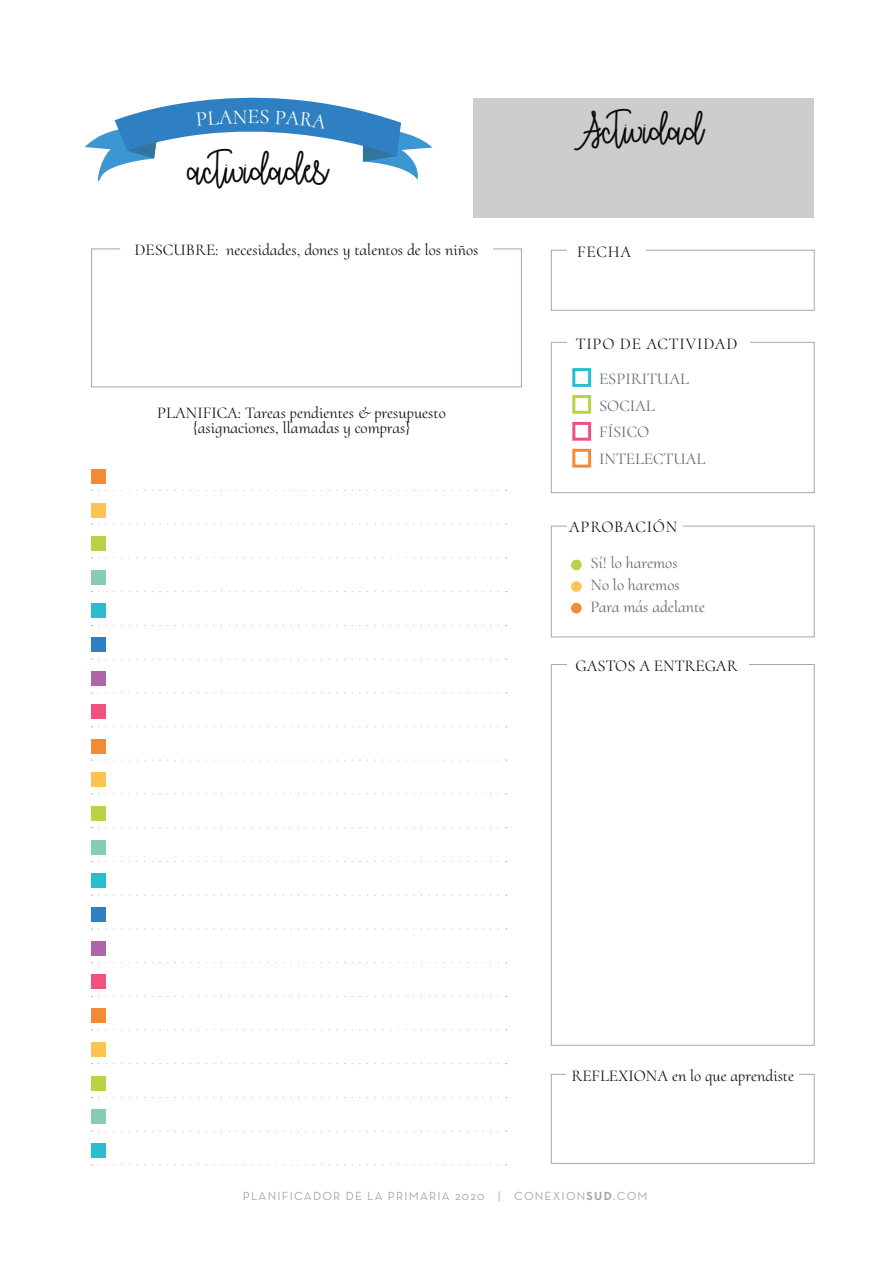
<style>
.page{position:relative;width:893px;height:1263px;background:#fff}
.page>*{position:absolute;margin:0;border:0;box-sizing:border-box;transform-origin:0 0}
.t1{font:31.5px "Autumn Moon";color:#0c090e}
.t2{font:21.15px "Cormorant Upright";color:#fff}
.t3{font:16.5px/15px "Cormorant Upright";color:#0c090e;text-align:center}
.t4{font:16.5px/27px "Cormorant Upright";color:#5c656f}
.t5{font:16.5px "Cormorant Upright";letter-spacing:.05em;color:#0c090e}
.t6{font:12px "Neutra Text";letter-spacing:.1em;color:#9faaa6}
.s1{font-weight:700}
</style>
<div class="page">
<div style="left:551px;top:250px;width:264px;height:61px;border:1px solid #9faaa6"></div>
<div style="left:567px;top:233px;width:78px;height:36px;background:#fff"></div>
<div style="left:474px;top:98px;width:340px;height:119px;background:#cdcdcc"></div>
<div style="left:551px;top:342px;width:264px;height:151px;border:1px solid #9faaa6"></div>
<div style="left:567px;top:325px;width:182px;height:36px;background:#fff"></div>
<div style="left:551px;top:526px;width:264px;height:111px;border:1px solid #9faaa6"></div>
<div style="left:567px;top:509px;width:116px;height:35px;background:#fff"></div>
<div style="left:571px;top:560px;width:11px;height:10px;background:#b6d446;border-radius:50%"></div>
<div style="left:571px;top:603px;width:11px;height:10px;background:#f58a35;border-radius:50%"></div>
<div style="left:571px;top:581px;width:11px;height:11px;background:#fec350;border-radius:50%"></div>
<svg style="left:91px;top:490px;width:407px;height:1px"></svg>
<div style="left:91px;top:469px;width:14px;height:14px;background:#f58a35"></div>
<svg style="left:91px;top:524px;width:400px;height:1px"></svg>
<div style="left:91px;top:503px;width:14px;height:14px;background:#fec350"></div>
<svg style="left:91px;top:557px;width:400px;height:1px"></svg>
<div style="left:91px;top:537px;width:14px;height:14px;background:#b6d446"></div>
<svg style="left:91px;top:591px;width:407px;height:1px"></svg>
<div style="left:91px;top:570px;width:14px;height:14px;background:#87cdb2"></div>
<svg style="left:91px;top:625px;width:407px;height:1px"></svg>
<div style="left:91px;top:604px;width:14px;height:14px;background:#28becd"></div>
<svg style="left:91px;top:659px;width:407px;height:1px"></svg>
<div style="left:91px;top:638px;width:14px;height:14px;background:#2f80c3"></div>
<svg style="left:91px;top:693px;width:400px;height:1px"></svg>
<div style="left:91px;top:671px;width:14px;height:14px;background:#b064a9"></div>
<svg style="left:91px;top:726px;width:407px;height:1px"></svg>
<div style="left:91px;top:705px;width:14px;height:14px;background:#f0527d"></div>
<svg style="left:91px;top:760px;width:400px;height:1px"></svg>
<div style="left:91px;top:739px;width:14px;height:14px;background:#f58a35"></div>
<svg style="left:91px;top:793px;width:400px;height:1px"></svg>
<div style="left:91px;top:773px;width:14px;height:14px;background:#fec350"></div>
<svg style="left:91px;top:827px;width:407px;height:1px"></svg>
<div style="left:91px;top:806px;width:14px;height:14px;background:#b6d446"></div>
<svg style="left:91px;top:861px;width:407px;height:1px"></svg>
<div style="left:91px;top:840px;width:14px;height:14px;background:#87cdb2"></div>
<svg style="left:91px;top:895px;width:407px;height:1px"></svg>
<div style="left:91px;top:874px;width:14px;height:14px;background:#28becd"></div>
<svg style="left:91px;top:929px;width:400px;height:1px"></svg>
<div style="left:91px;top:907px;width:14px;height:14px;background:#2f80c3"></div>
<svg style="left:91px;top:962px;width:407px;height:1px"></svg>
<div style="left:91px;top:941px;width:14px;height:14px;background:#b064a9"></div>
<svg style="left:91px;top:996px;width:407px;height:1px"></svg>
<div style="left:91px;top:975px;width:14px;height:14px;background:#f0527d"></div>
<svg style="left:91px;top:1029px;width:400px;height:1px"></svg>
<div style="left:91px;top:1009px;width:14px;height:14px;background:#f58a35"></div>
<svg style="left:91px;top:1063px;width:407px;height:1px"></svg>
<div style="left:91px;top:1042px;width:14px;height:14px;background:#fec350"></div>
<svg style="left:91px;top:1097px;width:407px;height:1px"></svg>
<div style="left:91px;top:1076px;width:14px;height:14px;background:#b6d446"></div>
<svg style="left:91px;top:1131px;width:407px;height:1px"></svg>
<div style="left:91px;top:1110px;width:14px;height:14px;background:#87cdb2"></div>
<svg style="left:91px;top:1164px;width:400px;height:1px"></svg>
<div style="left:91px;top:1143px;width:14px;height:14px;background:#28becd"></div>
<svg style="left:572px;top:368px;width:19px;height:19px"></svg>
<svg style="left:572px;top:395px;width:19px;height:19px"></svg>
<svg style="left:572px;top:422px;width:19px;height:19px"></svg>
<svg style="left:572px;top:449px;width:19px;height:19px"></svg>
<div style="left:91px;top:248px;width:431px;height:139px;border:1px solid #9faaa6"></div>
<div style="left:120px;top:232px;width:373px;height:35px;background:#fff"></div>
<div style="left:551px;top:664px;width:264px;height:382px;border:1px solid #9faaa6"></div>
<div style="left:567px;top:648px;width:181px;height:35px;background:#fff"></div>
<div style="left:551px;top:1074px;width:264px;height:90px;border:1px solid #9faaa6"></div>
<div style="left:566px;top:1057px;width:233px;height:36px;background:#fff"></div>
<svg style="left:85px;top:97px;width:347px;height:85px"></svg>
<p class="t2" style="left:247px;top:104px;width:13px">E</p>
<h1 class="t1" style="left:188px;top:150px;width:142px">actividades</h1>
<p class="t3" style="left:135px;top:242px;width:345px">DESCUBRE: necesidades, dones y talentos de los niños</p>
<p class="t3" style="left:157px;top:405px;width:290px">PLANIFICA: Tareas pendientes &amp; presupuesto {asignaciones, llamadas y compras}</p>
<h1 class="t1" style="left:574px;top:111px;width:131px">Actividad</h1>
<p class="t3" style="left:577px;top:244px;width:56px">FECHA</p>
<p class="t5" style="left:576px;top:334px;width:163px">TIPO DE ACTIVIDAD</p>
<p class="t4" style="left:599px;top:365px;width:108px">ESPIRITUAL<br>SOCIAL<br>FÍSICO<br>INTELECTUAL</p>
<p class="t5" style="left:569px;top:517px;width:110px">APROBACIÓN</p>
<p class="t4" style="left:590px;top:552px;width:116px;line-height:21.6px">Sí! lo haremos<br>No lo haremos<br>Para más adelante</p>
<p class="t3" style="left:576px;top:658px;width:162px">GASTOS A ENTREGAR</p>
<p class="t3" style="left:571px;top:1068px;width:224px">REFLEXIONA en lo que aprendiste</p>
<p class="t6" style="left:243px;top:1189px;width:406px">PLANIFICADOR DE LA PRIMARIA 2020 | CONEXION<span class="s1">SUD</span>.COM</p>
</div>
